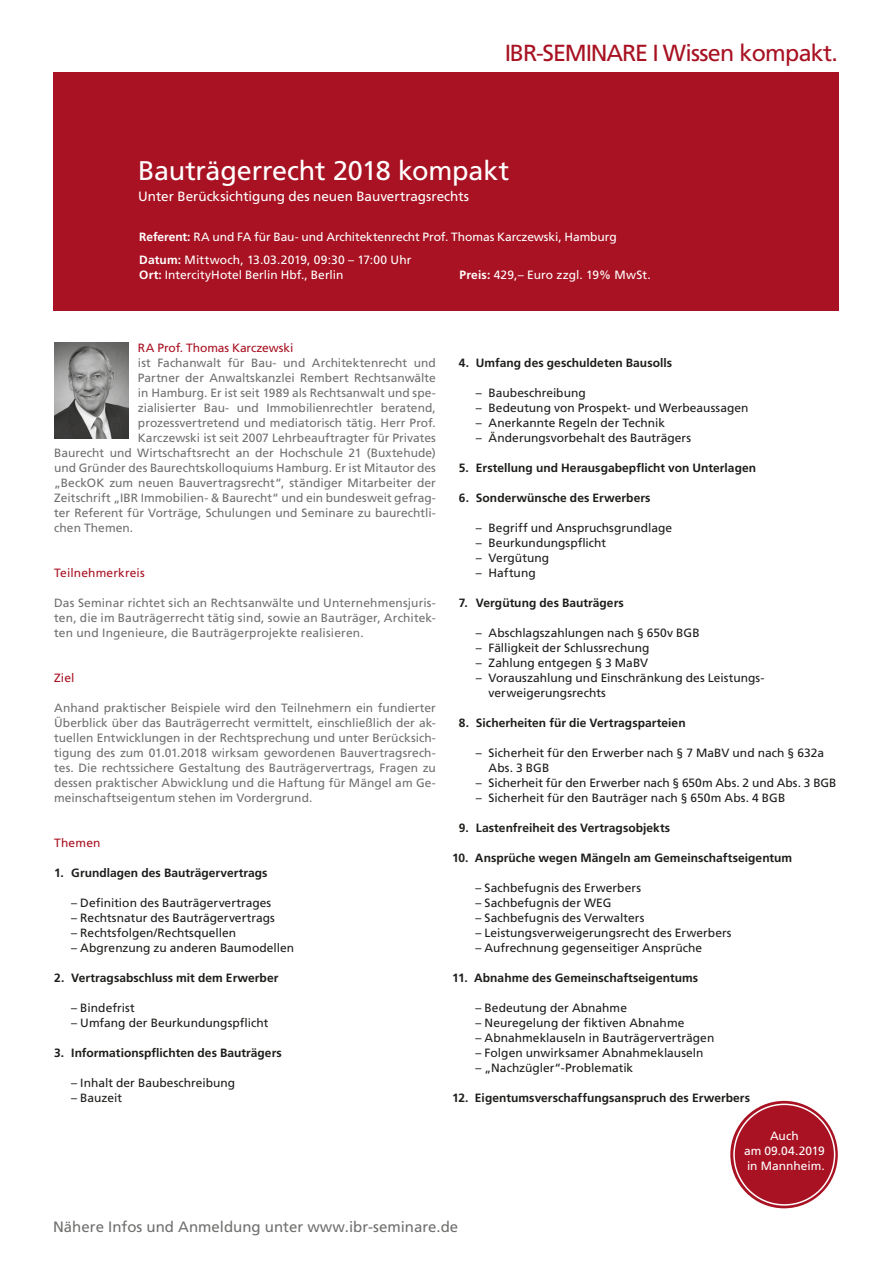
<style>
.page{position:relative;width:893px;height:1263px;background:#fff}
.page>*{position:absolute;margin:0;border:0;box-sizing:border-box;transform-origin:0 0}
.t1{font:27px "Frutiger LT";letter-spacing:-.01em;color:#fff}
.t2{font:23.25px "Frutiger";letter-spacing:-.03em;color:#a81222}
.t3{font:15px "Frutiger LT";color:#70706f}
.t4{font:13.5px "Frutiger LT";letter-spacing:-.005em;color:#fff}
.t5{font:12px/15px "Frutiger LT";letter-spacing:.005em;color:#70706f;text-align:justify}
.t6{font:12px/15px "Frutiger LT";color:#1d1d1b}
.t7{font:700 12px "Frutiger LT";letter-spacing:.005em;color:#1d1d1b}
.t8{font:12px/15px "Frutiger LT";letter-spacing:-.005em;color:#fff}
.t9{font:12px "Frutiger LT";letter-spacing:.005em;color:#a81222}
.s1{font-weight:700}
</style>
<div class="page">
<div style="left:54px;top:73px;width:784px;height:238px;background:#a81222"></div>
<img style="left:54px;top:342px;width:75px;height:96px">
<div style="left:730px;top:1101px;width:108px;height:107px;background:#a81222;border-radius:50%"></div>
<div style="left:733px;top:1103px;width:102px;height:103px;border:2px solid #fff;border-radius:50%"></div>
<h2 class="t2" style="left:505px;top:39px;width:335px">IBR-SEMINARE I Wissen kompakt.</h2>
<h1 class="t1" style="left:138px;top:154px;width:373px">Bauträgerrecht 2018 kompakt</h1>
<p class="t4" style="left:138px;top:188px;width:332px">Unter Berücksichtigung des neuen Bauvertragsrechts</p>
<p class="t8" style="left:139px;top:226px;width:479px;line-height:22.5px"><span class="s1">Referent:</span> RA und FA für Bau- und Architektenrecht Prof. Thomas Karczewski, Hamburg<br><span class="s1">Datum:</span> Mittwoch, 13.03.2019, 09:30 – 17:00 Uhr</p>
<p class="t8" style="left:139px;top:267px;width:206px"><span class="s1">Ort:</span> IntercityHotel Berlin Hbf., Berlin</p>
<p class="t8" style="left:460px;top:267px;width:193px"><span class="s1">Preis:</span> 429,– Euro zzgl. 19% MwSt.</p>
<p class="t9" style="left:138px;top:340px;width:157px">RA Prof. Thomas Karczewski</p>
<p class="t5" style="left:138px;top:355px;width:299px">ist Fachanwalt für Bau- und Architektenrecht und</p>
<p class="t5" style="left:138px;top:370px;width:299px">Partner der Anwaltskanzlei Rembert Rechtsanwälte</p>
<p class="t5" style="left:138px;top:385px;width:299px">in Hamburg. Er ist seit 1989 als Rechtsanwalt und spe-</p>
<p class="t5" style="left:138px;top:400px;width:299px">zialisierter Bau- und Immobilienrechtler beratend,</p>
<p class="t5" style="left:138px;top:415px;width:299px">prozessvertretend und mediatorisch tätig. Herr Prof.</p>
<p class="t5" style="left:138px;top:430px;width:299px">Karczewski ist seit 2007 Lehrbeauftragter für Privates</p>
<p class="t5" style="left:54px;top:445px;width:383px">Baurecht und Wirtschaftsrecht an der Hochschule 21 (Buxtehude)</p>
<p class="t5" style="left:54px;top:460px;width:383px">und Gründer des Baurechtskolloquiums Hamburg. Er ist Mitautor des</p>
<p class="t5" style="left:54px;top:475px;width:383px">„BeckOK zum neuen Bauvertragsrecht“, ständiger Mitarbeiter der</p>
<p class="t5" style="left:54px;top:490px;width:383px">Zeitschrift „IBR Immobilien- &amp; Baurecht“ und ein bundesweit gefrag-</p>
<p class="t5" style="left:54px;top:505px;width:383px">ter Referent für Vorträge, Schulungen und Seminare zu baurechtli-</p>
<p class="t5" style="left:54px;top:520px;width:81px">chen Themen.</p>
<p class="t9" style="left:54px;top:565px;width:92px">Teilnehmerkreis</p>
<p class="t5" style="left:54px;top:595px;width:383px">Das Seminar richtet sich an Rechtsanwälte und Unternehmensjuris&shy;ten, die im Bauträgerrecht tätig sind, sowie an Bauträger, Architek&shy;ten und Ingenieure, die Bauträgerprojekte realisieren.</p>
<p class="t9" style="left:54px;top:670px;width:22px">Ziel</p>
<p class="t5" style="left:54px;top:700px;width:383px">Anhand praktischer Beispiele wird den Teilnehmern ein fundierter Überblick über das Bauträgerrecht vermittelt, einschließlich der ak&shy;tuellen Entwicklungen in der Rechtsprechung und unter Berücksich&shy;tigung des zum 01.01.2018 wirksam gewordenen Bauvertragsrech&shy;tes. Die rechtssichere Gestaltung des Bauträgervertrags, Fragen zu dessen praktischer Abwicklung und die Haftung für Mängel am Ge&shy;meinschaftseigentum stehen im Vordergrund.</p>
<p class="t9" style="left:54px;top:835px;width:48px">Themen</p>
<p class="t7" style="left:54px;top:865px;width:215px">1. Grundlagen des Bauträgervertrags</p>
<p class="t6" style="left:71px;top:895px;width:202px">– Definition des Bauträgervertrages</p>
<p class="t6" style="left:71px;top:910px;width:205px">– Rechtsnatur des Bauträgervertrags</p>
<p class="t6" style="left:71px;top:925px;width:166px">– Rechtsfolgen/Rechtsquellen</p>
<p class="t6" style="left:71px;top:940px;width:225px">– Abgrenzung zu anderen Baumodellen</p>
<p class="t7" style="left:54px;top:970px;width:226px">2. Vertragsabschluss mit dem Erwerber</p>
<p class="t6" style="left:71px;top:1000px;width:65px">– Bindefrist</p>
<p class="t6" style="left:71px;top:1015px;width:199px">– Umfang der Beurkundungspflicht</p>
<p class="t7" style="left:54px;top:1045px;width:229px">3. Informationspflichten des Bauträgers</p>
<p class="t6" style="left:71px;top:1075px;width:166px">– Inhalt der Baubeschreibung</p>
<p class="t6" style="left:71px;top:1090px;width:52px">– Bauzeit</p>
<p class="t7" style="left:459px;top:355px;width:215px">4. Umfang des geschuldeten Bausolls</p>
<p class="t6" style="left:476px;top:385px;width:111px">– Baubeschreibung</p>
<p class="t6" style="left:476px;top:400px;width:274px">– Bedeutung von Prospekt- und Werbeaussagen</p>
<p class="t6" style="left:476px;top:415px;width:191px">– Anerkannte Regeln der Technik</p>
<p class="t6" style="left:476px;top:430px;width:217px">– Änderungsvorbehalt des Bauträgers</p>
<p class="t7" style="left:459px;top:460px;width:299px">5. Erstellung und Herausgabepflicht von Unterlagen</p>
<p class="t7" style="left:459px;top:490px;width:193px">6. Sonderwünsche des Erwerbers</p>
<p class="t6" style="left:476px;top:520px;width:198px">– Begriff und Anspruchsgrundlage</p>
<p class="t6" style="left:476px;top:535px;width:132px">– Beurkundungspflicht</p>
<p class="t6" style="left:476px;top:550px;width:75px">– Vergütung</p>
<p class="t6" style="left:476px;top:565px;width:61px">– Haftung</p>
<p class="t7" style="left:459px;top:595px;width:167px">7. Vergütung des Bauträgers</p>
<p class="t6" style="left:476px;top:625px;width:225px">– Abschlagszahlungen nach § 650v BGB</p>
<p class="t6" style="left:476px;top:640px;width:175px">– Fälligkeit der Schlussrechung</p>
<p class="t6" style="left:476px;top:655px;width:174px">– Zahlung entgegen § 3 MaBV</p>
<p class="t6" style="left:489px;top:670px;width:277px;text-indent:-13px">– Vorauszahlung und Einschränkung des Leistungs&shy;verweigerungsrechts</p>
<p class="t7" style="left:459px;top:715px;width:228px">8. Sicherheiten für die Vertragsparteien</p>
<p class="t6" style="left:489px;top:745px;width:337px;text-indent:-13px">– Sicherheit für den Erwerber nach § 7 MaBV und nach § 632a<br>Abs. 3 BGB</p>
<p class="t6" style="left:476px;top:775px;width:362px">– Sicherheit für den Erwerber nach § 650m Abs. 2 und Abs. 3 BGB</p>
<p class="t6" style="left:476px;top:790px;width:311px">– Sicherheit für den Bauträger nach § 650m Abs. 4 BGB</p>
<p class="t7" style="left:459px;top:820px;width:213px">9. Lastenfreiheit des Vertragsobjekts</p>
<p class="t7" style="left:452px;top:851px;width:342px">10. Ansprüche wegen Mängeln am Gemeinschaftseigentum</p>
<p class="t6" style="left:475px;top:881px;width:167px">– Sachbefugnis des Erwerbers</p>
<p class="t6" style="left:475px;top:896px;width:137px">– Sachbefugnis der WEG</p>
<p class="t6" style="left:475px;top:911px;width:171px">– Sachbefugnis des Verwalters</p>
<p class="t6" style="left:475px;top:926px;width:258px">– Leistungsverweigerungsrecht des Erwerbers</p>
<p class="t6" style="left:475px;top:941px;width:228px">– Aufrechnung gegenseitiger Ansprüche</p>
<p class="t7" style="left:452px;top:971px;width:248px">11. Abnahme des Gemeinschaftseigentums</p>
<p class="t6" style="left:475px;top:1001px;width:153px">– Bedeutung der Abnahme</p>
<p class="t6" style="left:475px;top:1016px;width:210px">– Neuregelung der fiktiven Abnahme</p>
<p class="t6" style="left:475px;top:1031px;width:240px">– Abnahmeklauseln in Bauträgerverträgen</p>
<p class="t6" style="left:475px;top:1046px;width:230px">– Folgen unwirksamer Abnahmeklauseln</p>
<p class="t6" style="left:475px;top:1061px;width:159px">– „Nachzügler“-Problematik</p>
<p class="t7" style="left:452px;top:1091px;width:300px">12. Eigentumsverschaffungsanspruch des Erwerbers</p>
<p class="t8" style="left:744px;top:1128px;width:82px;text-align:center">Auch<br>am 09.04.2019 in Mannheim.</p>
<p class="t3" style="left:53px;top:1218px;width:407px">Nähere Infos und Anmeldung unter www.ibr-seminare.de</p>
</div>
